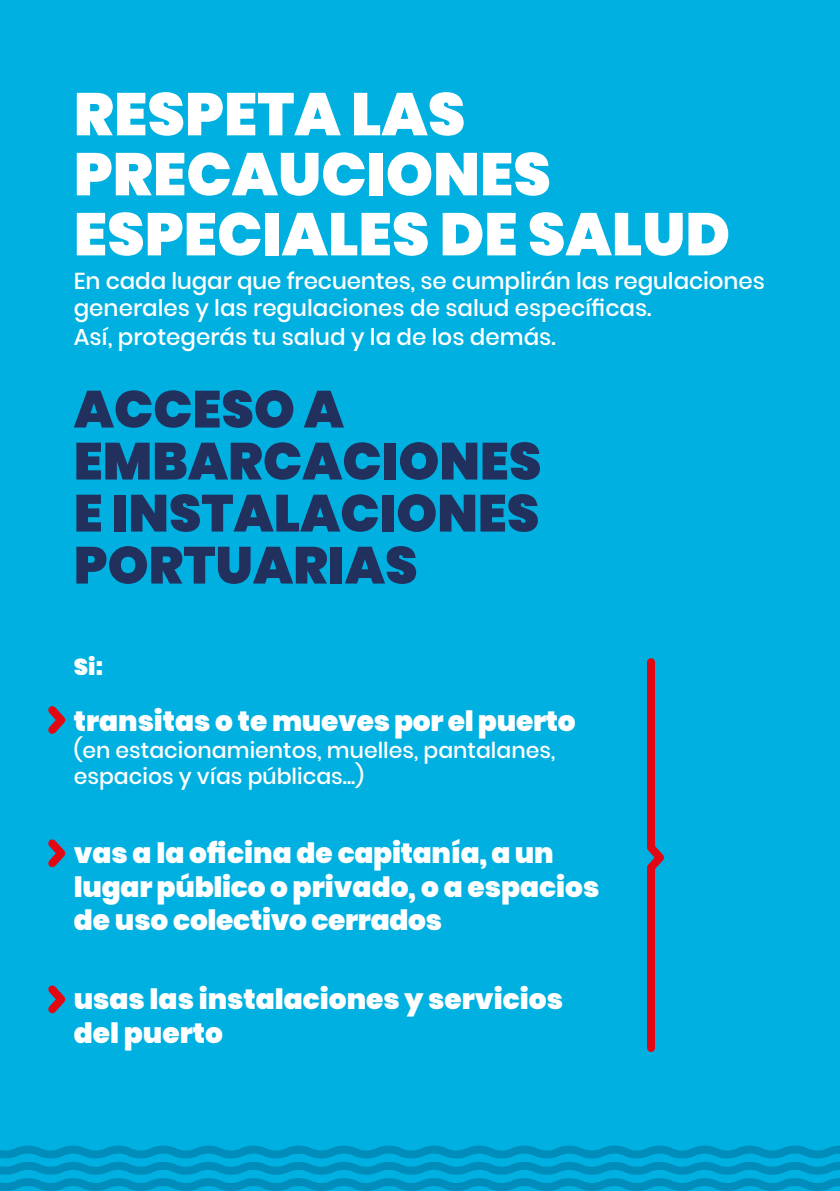
<style>
.page{position:relative;width:840px;height:1191px;background:#fff}
.page>*{position:absolute;margin:0;border:0;box-sizing:border-box;transform-origin:0 0}
.t1{font:900 60px/60px "Poppins";color:#fff}
.t2{font:900 52px/52px "Poppins";color:#22305d}
.t3{font:900 28px/33.6px "Poppins";color:#fff}
.t4{font:500 23px/28.2px "Poppins";color:#fff}
.t5{font:900 23px "Poppins";color:#fff}
.t6{font:500 22px/26.4px "Poppins";color:#fff}
</style>
<div class="page">
<div style="left:0;top:0;width:839px;height:1191px;background:#00b0e0"></div>
<svg style="left:647px;top:658px;width:17px;height:394px"></svg>
<svg style="left:0;top:1145px;width:839px;height:46px"></svg>
<svg style="left:48px;top:706px;width:18px;height:28px"></svg>
<svg style="left:48px;top:985px;width:18px;height:29px"></svg>
<svg style="left:48px;top:839px;width:18px;height:29px"></svg>
<h1 class="t1" style="left:74px;top:85px;width:657px">RESPETA LAS<br>PRECAUCIONES<br>ESPECIALES DE SALUD</h1>
<p class="t4" style="left:74px;top:267px;width:692px">En cada lugar que frecuentes, se cumplirán las regulaciones generales y las regulaciones de salud específicas.<br>Así, protegerás tu salud y la de los demás.</p>
<h2 class="t2" style="left:74px;top:383px;width:469px">ACCESO A<br>EMBARCACIONES<br>E INSTALACIONES<br>PORTUARIAS</h2>
<p class="t5" style="left:74px;top:653px;width:31px">Si:</p>
<p class="t3" style="left:74px;top:705px;width:503px">transitas o te mueves por el puerto</p>
<p class="t6" style="left:74px;top:737px;width:483px">(en estacionamientos, muelles, pantalanes, espacios y vías públicas...)</p>
<p class="t3" style="left:74px;top:836px;width:526px">vas a la oficina de capitanía, a un lugar público o privado, o a espacios de uso colectivo cerrados</p>
<p class="t3" style="left:74px;top:982px;width:490px">usas las instalaciones y servicios del puerto</p>
</div>
